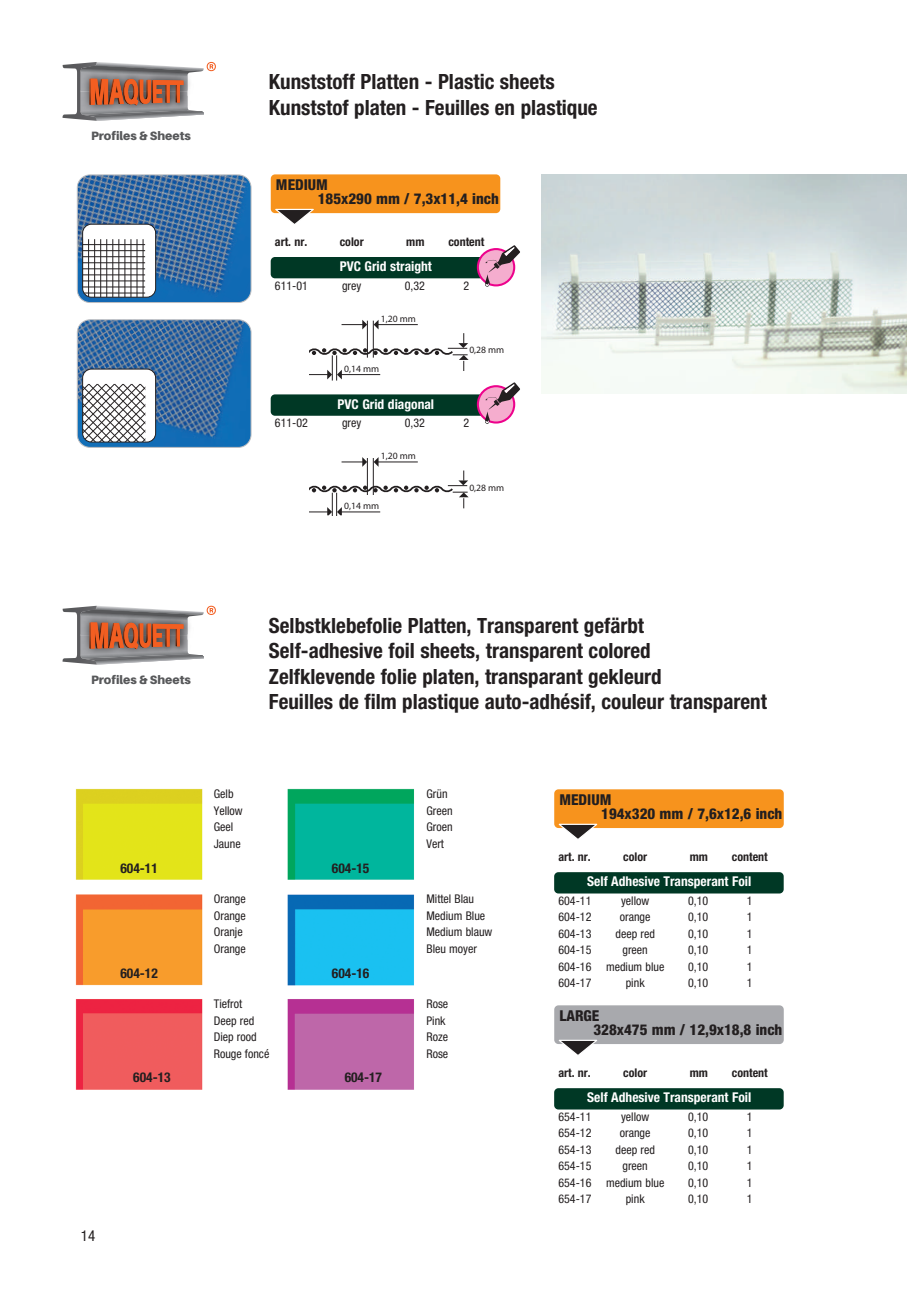
<style>
.page{position:relative;width:919px;height:1289px;background:#fff}
.page>*{position:absolute;margin:0;border:0;box-sizing:border-box;transform-origin:0 0}
.t1{font:700 condensed 21px/25.2px "Helvetica Neue LT Pro";color:#231f20}
.t2{font:800 condensed 15px/14.2px "Helvetica Neue LT Pro";color:#231f20}
.t3{font:condensed 15px "Helvetica Neue LT Pro";color:#231f20}
.t4{font:700 condensed 13.5px "Helvetica Neue LT Pro";color:#fff}
.t5{font:700 condensed 13.5px "Helvetica Neue LT Pro";color:#231f20}
.t6{font:900 12.15px "Aileron";color:#57585a}
.t7{font:condensed 12px/16.5px "Helvetica Neue LT Pro";color:#231f20}
.t8{font:700 condensed 12px "Helvetica Neue LT Pro";color:#231f20}
.t9{font:9.6px "Myriad Pro";color:#231f20}
</style>
<div class="page">
<div style="left:271px;top:174px;width:229px;height:39px;background:#f7931d;border-radius:4px"></div>
<svg style="left:274px;top:208px;width:42px;height:16px"></svg>
<div style="left:271px;top:257px;width:229px;height:21px;background:#003825;border-radius:4px"></div>
<div style="left:271px;top:394px;width:229px;height:22px;background:#003825;border-radius:4px"></div>
<img style="left:77px;top:176px;width:174px;height:126px">
<div style="left:77px;top:174px;width:174px;height:129px;border:1px solid #bcbdc0;border-radius:13px"></div>
<img style="left:77px;top:320px;width:174px;height:127px">
<div style="left:77px;top:319px;width:174px;height:129px;border:1px solid #bcbdc0;border-radius:13px"></div>
<svg style="left:83px;top:224px;width:73px;height:73px"></svg>
<hr style="left:83px;top:244px;width:62px;height:1px;background:#231f20">
<hr style="left:83px;top:250px;width:62px;height:1px;background:#231f20">
<hr style="left:83px;top:256px;width:62px;height:1px;background:#231f20">
<hr style="left:83px;top:262px;width:62px;height:1px;background:#231f20">
<hr style="left:83px;top:268px;width:62px;height:1px;background:#231f20">
<hr style="left:83px;top:274px;width:62px;height:1px;background:#231f20">
<hr style="left:83px;top:280px;width:62px;height:1px;background:#231f20">
<hr style="left:83px;top:286px;width:62px;height:1px;background:#231f20">
<hr style="left:83px;top:292px;width:62px;height:1px;background:#231f20">
<hr style="left:83px;top:239px;width:1px;height:58px;background:#231f20">
<hr style="left:88px;top:239px;width:1px;height:58px;background:#231f20">
<hr style="left:94px;top:239px;width:1px;height:58px;background:#231f20">
<hr style="left:100px;top:239px;width:1px;height:58px;background:#231f20">
<hr style="left:106px;top:239px;width:1px;height:58px;background:#231f20">
<hr style="left:112px;top:239px;width:1px;height:58px;background:#231f20">
<hr style="left:118px;top:239px;width:1px;height:58px;background:#231f20">
<hr style="left:124px;top:239px;width:1px;height:58px;background:#231f20">
<hr style="left:130px;top:239px;width:1px;height:58px;background:#231f20">
<hr style="left:137px;top:239px;width:1px;height:58px;background:#231f20">
<hr style="left:143px;top:239px;width:1px;height:58px;background:#231f20">
<div style="left:82px;top:224px;width:74px;height:73px;border:1px solid #231f20;border-radius:9px"></div>
<div style="left:83px;top:369px;width:73px;height:73px;background:#fff;border-radius:9px"></div>
<svg style="left:83px;top:384px;width:62px;height:58px"></svg>
<div style="left:82px;top:369px;width:74px;height:73px;border:1px solid #231f20;border-radius:9px"></div>
<svg style="left:310px;top:320px;width:158px;height:60px"></svg>
<svg style="left:310px;top:457px;width:158px;height:58px"></svg>
<svg style="left:478px;top:249px;width:36px;height:36px"></svg>
<div style="left:477px;top:248px;width:38px;height:38px;border:2px solid #ed028c;border-radius:50%"></div>
<svg style="left:483px;top:245px;width:37px;height:42px"></svg>
<svg style="left:478px;top:386px;width:36px;height:36px"></svg>
<div style="left:477px;top:385px;width:38px;height:38px;border:2px solid #ed028c;border-radius:50%"></div>
<svg style="left:483px;top:382px;width:37px;height:42px"></svg>
<div style="left:554px;top:789px;width:229px;height:39px;background:#f7931d;border-radius:4px"></div>
<svg style="left:557px;top:823px;width:41px;height:16px"></svg>
<div style="left:554px;top:872px;width:229px;height:21px;background:#003825;border-radius:4px"></div>
<div style="left:554px;top:1005px;width:229px;height:39px;background:#a8a9ad;border-radius:4px"></div>
<svg style="left:558px;top:1039px;width:40px;height:16px"></svg>
<div style="left:554px;top:1088px;width:229px;height:21px;background:#003825;border-radius:4px"></div>
<img style="left:541px;top:174px;width:365px;height:219px">
<svg style="left:62px;top:62px;width:154px;height:59px"></svg>
<svg style="left:62px;top:605px;width:154px;height:59px"></svg>
<img style="left:75px;top:788px;width:128px;height:302px">
<img style="left:287px;top:788px;width:127px;height:302px">
<p class="t6" style="left:91px;top:129px;width:101px">Profiles &amp; Sheets</p>
<p class="t6" style="left:91px;top:672px;width:101px">Profiles &amp; Sheets</p>
<h1 class="t1" style="left:269px;top:69px;width:330px">Kunststoff Platten - Plastic sheets<br>Kunststof platen - Feuilles en plastique</h1>
<p class="t2" style="left:318px;top:177px;width:183px;text-indent:-42px">MEDIUM<br>185x290 mm / 7,3x11,4 inch</p>
<p class="t8" style="left:275px;top:234px;width:34px">art. nr.</p>
<p class="t8" style="left:340px;top:234px;width:25px">color</p>
<p class="t8" style="left:406px;top:234px;width:20px">mm</p>
<p class="t8" style="left:448px;top:234px;width:37px">content</p>
<p class="t4" style="left:340px;top:258px;width:94px">PVC Grid straight</p>
<p class="t7" style="left:275px;top:277px;width:35px">611-01</p>
<p class="t7" style="left:342px;top:277px;width:21px">grey</p>
<p class="t7" style="left:404px;top:277px;width:22px">0,32</p>
<p class="t7" style="left:463px;top:277px;width:7px">2</p>
<p class="t9" style="left:381px;top:313px;width:36px">1,20 mm</p>
<p class="t9" style="left:344px;top:363px;width:36px">0,14 mm</p>
<p class="t4" style="left:337px;top:395px;width:98px">PVC Grid diagonal</p>
<p class="t9" style="left:469px;top:345px;width:36px">0,28 mm</p>
<p class="t7" style="left:275px;top:414px;width:35px">611-02</p>
<p class="t7" style="left:342px;top:414px;width:21px">grey</p>
<p class="t7" style="left:404px;top:414px;width:22px">0,32</p>
<p class="t7" style="left:463px;top:414px;width:7px">2</p>
<p class="t9" style="left:381px;top:450px;width:36px">1,20 mm</p>
<p class="t9" style="left:344px;top:500px;width:36px">0,14 mm</p>
<p class="t9" style="left:469px;top:482px;width:36px">0,28 mm</p>
<h1 class="t1" style="left:269px;top:613px;width:499px">Selbstklebefolie Platten, Transparent gefärbt<br>Self-adhesive foil sheets, transparent colored<br>Zelfklevende folie platen, transparant gekleurd<br>Feuilles de film plastique auto-adhésif, couleur transparent</h1>
<p class="t7" style="left:214px;top:785px;width:30px">Gelb<br>Yellow<br>Geel<br>Jaune</p>
<p class="t7" style="left:426px;top:785px;width:28px">Grün<br>Green<br>Groen<br>Vert</p>
<p class="t5" style="left:120px;top:860px;width:39px">604-11</p>
<p class="t5" style="left:332px;top:860px;width:39px">604-15</p>
<p class="t7" style="left:214px;top:890px;width:33px">Orange<br>Orange<br>Oranje<br>Orange</p>
<p class="t7" style="left:426px;top:890px;width:67px">Mittel Blau<br>Medium Blue<br>Medium blauw<br>Bleu moyer</p>
<p class="t5" style="left:120px;top:964px;width:39px">604-12</p>
<p class="t5" style="left:332px;top:964px;width:39px">604-16</p>
<p class="t7" style="left:214px;top:995px;width:57px">Tiefrot<br>Deep red<br>Diep rood<br>Rouge foncé</p>
<p class="t7" style="left:426px;top:995px;width:23px">Rose<br>Pink<br>Roze<br>Rose</p>
<p class="t5" style="left:133px;top:1068px;width:39px">604-13</p>
<p class="t5" style="left:344px;top:1068px;width:39px">604-17</p>
<p class="t3" style="left:81px;top:1227px;width:16px">14</p>
<p class="t2" style="left:601px;top:791px;width:183px;text-indent:-42px">MEDIUM<br>194x320 mm / 7,6x12,6 inch</p>
<p class="t8" style="left:558px;top:849px;width:34px">art. nr.</p>
<p class="t8" style="left:623px;top:849px;width:25px">color</p>
<p class="t8" style="left:689px;top:849px;width:20px">mm</p>
<p class="t8" style="left:731px;top:849px;width:37px">content</p>
<p class="t4" style="left:587px;top:873px;width:166px">Self Adhesive Transperant Foil</p>
<p class="t7" style="left:558px;top:892px;width:35px">604-11</p>
<p class="t7" style="left:621px;top:892px;width:30px">yellow</p>
<p class="t7" style="left:688px;top:892px;width:22px">0,10</p>
<p class="t7" style="left:747px;top:892px;width:7px">1</p>
<p class="t7" style="left:558px;top:908px;width:35px">604-12</p>
<p class="t7" style="left:619px;top:908px;width:32px">orange</p>
<p class="t7" style="left:688px;top:908px;width:22px">0,10</p>
<p class="t7" style="left:747px;top:908px;width:7px">1</p>
<p class="t7" style="left:558px;top:925px;width:35px">604-13</p>
<p class="t7" style="left:615px;top:925px;width:41px">deep red</p>
<p class="t7" style="left:688px;top:925px;width:22px">0,10</p>
<p class="t7" style="left:747px;top:925px;width:7px">1</p>
<p class="t7" style="left:558px;top:941px;width:35px">604-15</p>
<p class="t7" style="left:622px;top:941px;width:27px">green</p>
<p class="t7" style="left:688px;top:941px;width:22px">0,10</p>
<p class="t7" style="left:747px;top:941px;width:7px">1</p>
<p class="t7" style="left:558px;top:958px;width:107px">604-16 medium blue</p>
<p class="t7" style="left:688px;top:958px;width:22px">0,10</p>
<p class="t7" style="left:747px;top:958px;width:7px">1</p>
<p class="t7" style="left:558px;top:974px;width:35px">604-17</p>
<p class="t7" style="left:625px;top:974px;width:20px">pink</p>
<p class="t7" style="left:688px;top:974px;width:22px">0,10</p>
<p class="t7" style="left:747px;top:974px;width:7px">1</p>
<p class="t2" style="left:593px;top:1007px;width:190px;text-indent:-34px">LARGE<br>328x475 mm / 12,9x18,8 inch</p>
<p class="t8" style="left:558px;top:1065px;width:34px">art. nr.</p>
<p class="t8" style="left:623px;top:1065px;width:25px">color</p>
<p class="t8" style="left:689px;top:1065px;width:20px">mm</p>
<p class="t8" style="left:731px;top:1065px;width:37px">content</p>
<p class="t4" style="left:587px;top:1089px;width:166px">Self Adhesive Transperant Foil</p>
<p class="t7" style="left:558px;top:1108px;width:35px">654-11</p>
<p class="t7" style="left:621px;top:1108px;width:30px">yellow</p>
<p class="t7" style="left:688px;top:1108px;width:22px">0,10</p>
<p class="t7" style="left:747px;top:1108px;width:7px">1</p>
<p class="t7" style="left:558px;top:1124px;width:35px">654-12</p>
<p class="t7" style="left:619px;top:1124px;width:32px">orange</p>
<p class="t7" style="left:688px;top:1124px;width:22px">0,10</p>
<p class="t7" style="left:747px;top:1124px;width:7px">1</p>
<p class="t7" style="left:558px;top:1141px;width:35px">654-13</p>
<p class="t7" style="left:615px;top:1141px;width:41px">deep red</p>
<p class="t7" style="left:688px;top:1141px;width:22px">0,10</p>
<p class="t7" style="left:747px;top:1141px;width:7px">1</p>
<p class="t7" style="left:558px;top:1157px;width:35px">654-15</p>
<p class="t7" style="left:622px;top:1157px;width:27px">green</p>
<p class="t7" style="left:688px;top:1157px;width:22px">0,10</p>
<p class="t7" style="left:747px;top:1157px;width:7px">1</p>
<p class="t7" style="left:558px;top:1174px;width:107px">654-16 medium blue</p>
<p class="t7" style="left:688px;top:1174px;width:22px">0,10</p>
<p class="t7" style="left:747px;top:1174px;width:7px">1</p>
<p class="t7" style="left:558px;top:1190px;width:35px">654-17</p>
<p class="t7" style="left:625px;top:1190px;width:20px">pink</p>
<p class="t7" style="left:688px;top:1190px;width:22px">0,10</p>
<p class="t7" style="left:747px;top:1190px;width:7px">1</p>
</div>
